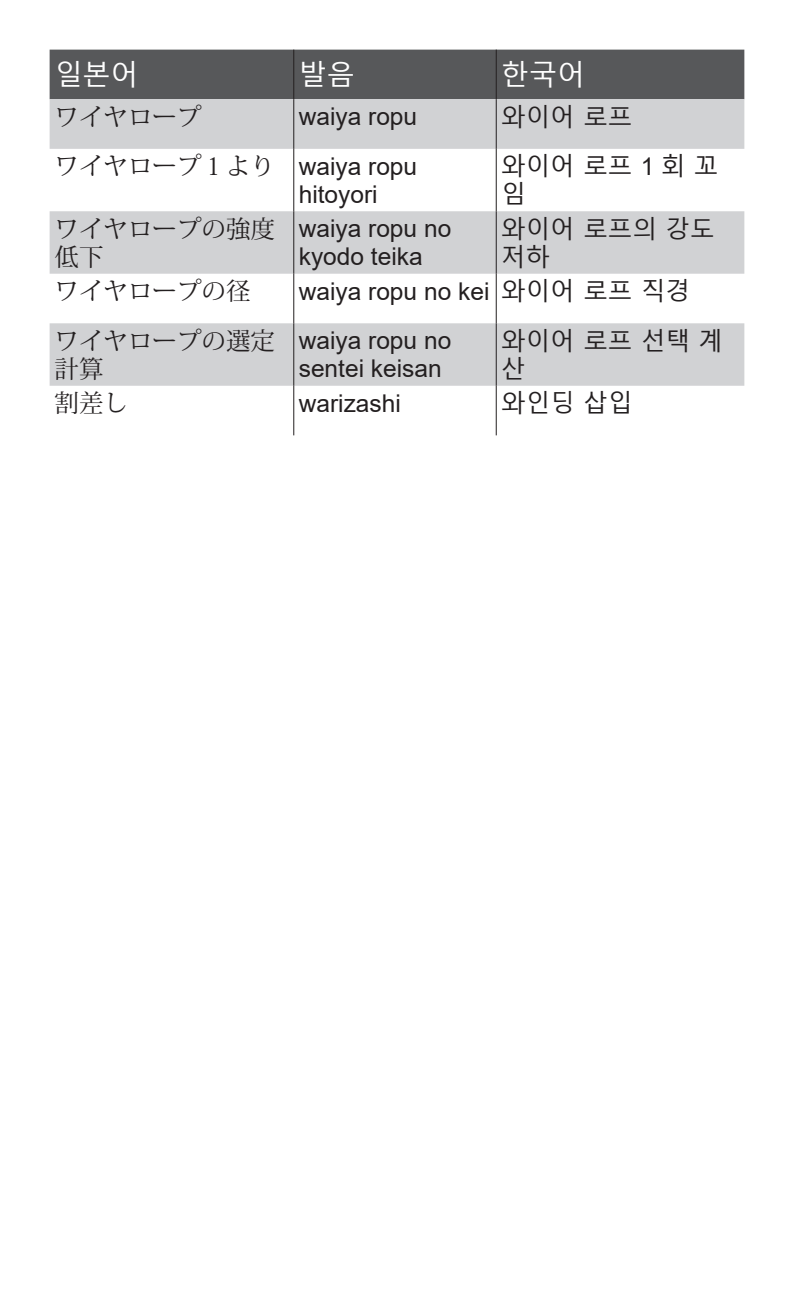
<style>
.page{position:relative;width:794px;height:1290px;background:#fff}
.page>*{position:absolute;margin:0;border:0;box-sizing:border-box;transform-origin:0 0}
.t1{font:28px "Malgun Gothic";color:#fff}
.t2{font:24.5px/28px "Arial";color:#231f20}
.t3{font:24.5px/28px "Koz Min Pr 6 N";color:#231f20}
.t4{font:24.5px/28px "Malgun Gothic";color:#231f20}
.s1{font-family:"Arial"}
.s2{font-family:"Malgun Gothic"}
</style>
<div class="page">
<div style="left:50px;top:50px;width:694px;height:49px;background:#57585a"></div>
<svg style="left:50px;top:99px;width:694px;height:287px;fill:#d1d2d4"></svg>
<hr style="left:293px;top:50px;width:1px;height:49px;background:#231f20">
<hr style="left:495px;top:50px;width:2px;height:49px;background:#231f20">
<hr style="left:293px;top:99px;width:1px;height:50px;background:#231f20">
<hr style="left:495px;top:99px;width:2px;height:50px;background:#231f20">
<hr style="left:293px;top:149px;width:1px;height:62px;background:#231f20">
<hr style="left:495px;top:149px;width:2px;height:62px;background:#231f20">
<hr style="left:293px;top:211px;width:1px;height:63px;background:#231f20">
<hr style="left:495px;top:211px;width:2px;height:63px;background:#231f20">
<hr style="left:293px;top:274px;width:1px;height:49px;background:#231f20">
<hr style="left:495px;top:274px;width:2px;height:49px;background:#231f20">
<hr style="left:293px;top:323px;width:1px;height:63px;background:#231f20">
<hr style="left:495px;top:323px;width:2px;height:63px;background:#231f20">
<hr style="left:293px;top:386px;width:1px;height:49px;background:#231f20">
<hr style="left:495px;top:386px;width:2px;height:49px;background:#231f20">
<p class="t1" style="left:55px;top:59px;width:85px">일본어</p>
<p class="t1" style="left:299px;top:59px;width:57px">발음</p>
<p class="t1" style="left:501px;top:59px;width:85px">한국어</p>
<p class="t3" style="left:55px;top:103px;width:148px">ワイヤロープ</p>
<p class="t2" style="left:299px;top:102px;width:120px">waiya ropu</p>
<p class="t4" style="left:501px;top:103px;width:133px">와이어 로프</p>
<p class="t3" style="left:55px;top:153px;width:364px">ワイヤロープ１より <span class="s1">waiya ropu</span></p>
<p class="t2" style="left:299px;top:180px;width:80px">hitoyori</p>
<p class="t4" style="left:501px;top:153px;width:219px">와이어 로프 <span class="s1">1</span> 회 꼬 임</p>
<p class="t3" style="left:55px;top:215px;width:222px">ワイヤロープの強度低下</p>
<p class="t2" style="left:299px;top:214px;width:154px">waiya ropu no kyodo teika</p>
<p class="t4" style="left:501px;top:215px;width:215px">와이어 로프의 강도 저하</p>
<p class="t3" style="left:55px;top:278px;width:197px">ワイヤロープの径</p>
<p class="t2" style="left:299px;top:277px;width:393px">waiya ropu no kei <span class="s2">와이어 로프 직경</span></p>
<p class="t3" style="left:55px;top:327px;width:222px">ワイヤロープの選定計算</p>
<p class="t2" style="left:299px;top:327px;width:154px">waiya ropu no sentei keisan</p>
<p class="t4" style="left:501px;top:327px;width:223px">와이어 로프 선택 계 산</p>
<p class="t3" style="left:55px;top:390px;width:75px">割差し</p>
<p class="t2" style="left:299px;top:389px;width:104px">warizashi</p>
<p class="t4" style="left:501px;top:390px;width:133px">와인딩 삽입</p>
</div>
